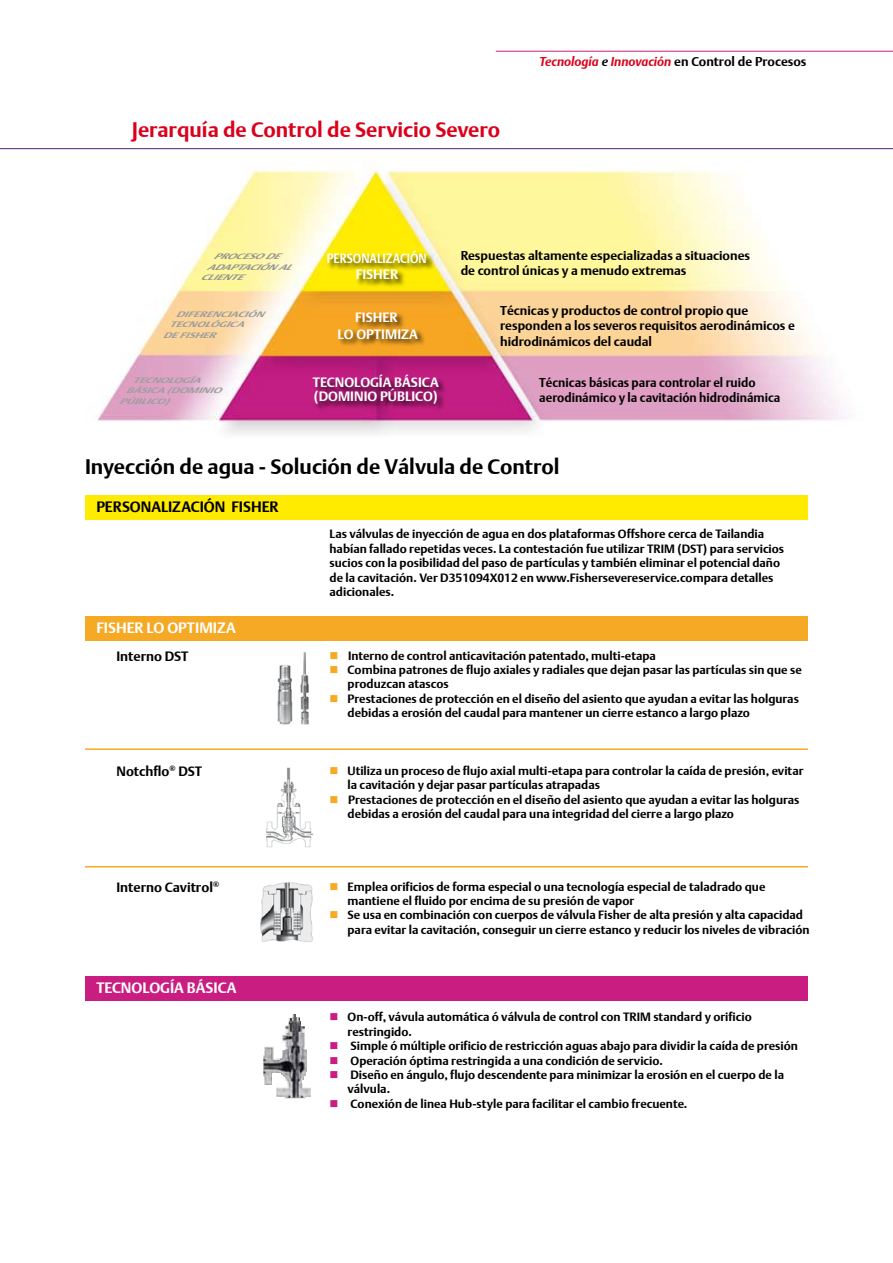
<style>
.page{position:relative;width:893px;height:1263px;background:#fff}
.page>*{position:absolute;margin:0;border:0;box-sizing:border-box;transform-origin:0 0}
.t1{font:700 21px "DTL Argo T";color:#000}
.t2{font:700 21px "DTL Argo T";color:#db001b}
.t3{font:700 15px "DTL Argo T";color:#fff}
.t4{font:700 15px "DTL Argo T";color:#000}
.t5{font:700 13.5px/16.2px "DTL Argo T";color:#fff;text-align:center}
.t6{font:700 13.5px "DTL Argo T";color:#000}
.t7{font:700 13.5px/16.2px "DTL Argo T";color:#fff;text-align:center;scale:.86 1}
.t8{font:700 12.75px/15.3px "DTL Argo T";color:#000}
.t9{font:700 12.75px/15.3px "DTL Argo T";color:#000;scale:.96 1}
.t10{font:italic 700 12.75px "DTL Argo T";color:#db001b}
.t11{font:700 12px/14.4px "DTL Argo T";color:#000}
.t12{font:italic 700 7.8px "DTL Argo T";color:#9c9d9f;scale:1.45 1}
.t13{font:italic 700 7.8px/10.5px "DTL Argo T";color:#9c9d9f;scale:1.47 1}
.t14{font:italic 700 7.8px "DTL Argo T";color:#929395;scale:1.47 1}
.s1{color:#000}
.s2{font-style:normal;color:#000}
.s3{color:#f6a924}
.s4{color:#c91d82}
</style>
<div class="page">
<img style="left:97px;top:166px;width:750px;height:268px">
<hr style="left:496px;top:51px;width:397px;height:1px;background:#c91d82">
<hr style="left:0;top:148px;width:893px;height:1px;background:#50227b">
<div style="left:327px;top:250px;width:109px;height:38px;background:#000;opacity:.75"></div>
<div style="left:337px;top:311px;width:90px;height:37px;background:#000;opacity:.75"></div>
<div style="left:312px;top:374px;width:136px;height:38px;background:#000;opacity:.75"></div>
<div style="left:85px;top:495px;width:723px;height:25px;background:#ffeb00"></div>
<div style="left:85px;top:616px;width:723px;height:25px;background:#f6a924"></div>
<div style="left:85px;top:976px;width:723px;height:25px;background:#c91d82"></div>
<img style="left:277px;top:652px;width:32px;height:73px">
<img style="left:266px;top:767px;width:48px;height:81px">
<hr style="left:85px;top:748px;width:723px;height:2px;background:#f6a924">
<hr style="left:85px;top:866px;width:723px;height:1px;background:#f6a924">
<img style="left:260px;top:882px;width:53px;height:60px">
<img style="left:263px;top:1014px;width:47px;height:85px">
<div style="left:241px;top:1003px;width:40px;height:43px;background:#fff"></div>
<div style="left:274px;top:1044px;width:7px;height:14px;background:#fff"></div>
<div style="left:257px;top:1041px;width:7px;height:14px;background:#fff"></div>
<div style="left:257px;top:1077px;width:7px;height:14px;background:#fff"></div>
<div style="left:275px;top:1076px;width:7px;height:11px;background:#fff"></div>
<div style="left:278px;top:1081px;width:9px;height:5px;background:#fff"></div>
<div style="left:258px;top:1085px;width:18px;height:16px;background:#fff"></div>
<div style="left:308px;top:1050px;width:8px;height:29px;background:#fff"></div>
<div style="left:305px;top:1008px;width:8px;height:41px;background:#fff"></div>
<div style="left:279px;top:1007px;width:8px;height:17px;background:#fff"></div>
<div style="left:276px;top:1024px;width:8px;height:9px;background:#fff"></div>
<div style="left:281px;top:1010px;width:11px;height:8px;background:#fff"></div>
<div style="left:276px;top:1043px;width:8px;height:6px;background:#fff"></div>
<svg style="left:276px;top:1097px;width:7px;height:2px"></svg>
<div style="left:303px;top:1081px;width:8px;height:6px;background:#fff"></div>
<svg style="left:271px;top:1077px;width:15px;height:12px"></svg>
<div style="left:273px;top:1074px;width:8px;height:12px;background:#fff"></div>
<svg style="left:296px;top:1014px;width:9px;height:12px"></svg>
<svg style="left:303px;top:1072px;width:7px;height:9px"></svg>
<h1 class="t2" style="left:132px;top:117px;width:370px">Jerarquía de Control de Servicio Severo</h1>
<p class="t10" style="left:539px;top:54px;width:268px">Tecnología <span class="s1">e</span> Innovación <span class="s2">en Control de Procesos</span></p>
<p class="t14" style="left:213px;top:252px;width:48px">PROCESO DE</p>
<p class="t14" style="left:207px;top:262px;width:62px">ADAPTACIÓN AL</p>
<p class="t14" style="left:200px;top:273px;width:18px">CLIE NTE</p>
<p class="t12" style="left:176px;top:309px;width:18px">DIFEREN</p>
<p class="t12" style="left:220px;top:309px;width:27px">CIACIÓN</p>
<p class="t12" style="left:169px;top:320px;width:20px">TECNOLÓG</p>
<p class="t12" style="left:226px;top:320px;width:18px">ICA</p>
<p class="t12" style="left:163px;top:330px;width:34px">DE FISHER</p>
<p class="t13" style="left:132px;top:375px;width:19px">TECNOLOGÍ</p>
<p class="t13" style="left:192px;top:375px;width:11px">A</p>
<p class="t13" style="left:126px;top:385px;width:16px">BÁSICA</p>
<p class="t13" style="left:119px;top:385px;width:71px;text-indent:47px">(DOMINIO<br>PÚBLICO)</p>
<p class="t7" style="left:327px;top:250px;width:118px">Personalización<br>FISHER</p>
<p class="t5" style="left:338px;top:309px;width:80px">Fish er<br>lo optimiza</p>
<p class="t5" style="left:313px;top:376px;width:127px;line-height:13.5px;text-align:left">Tecnología básica (DOM INIO PÚBLICO)</p>
<p class="t8" style="left:461px;top:248px;width:291px">Respuestas altamente especializadas a situaciones de control únicas y a menudo extremas</p>
<p class="t8" style="left:500px;top:303px;width:296px">Técnicas y productos de control propio que responden a los severos requisitos aerodinámicos e hidrodinámicos del caudal</p>
<p class="t9" style="left:539px;top:374px;width:253px">Técnicas básicas para controlar el ruido aerodinámico y la cavitación hidrodinámica</p>
<h1 class="t1" style="left:85px;top:454px;width:476px">Inyección de agua - Solución de Válvula de Control</h1>
<p class="t4" style="left:96px;top:498px;width:175px">Personalización FISHER</p>
<p class="t3" style="left:96px;top:619px;width:139px">Fish er lo optimiza</p>
<p class="t6" style="left:117px;top:648px;width:73px">Interno DST</p>
<p class="t6" style="left:117px;top:763px;width:87px">Notchflo<sup>®</sup> DST</p>
<p class="t11" style="left:330px;top:527px;width:456px">Las válvulas de inyección de agua en dos plataformas Offshore cerca de Tailandia habían fallado repetidas veces. La contestación fue utilizar TRIM (DST) para servicios sucios con la posibilidad del paso de partículas y también eliminar el potencial daño de la cavitación. Ver D351094X012 en www.Fishersevereservice.compara detalles adicionales.</p>
<p class="t11" style="left:330px;top:648px;width:328px"><span class="s3">■</span> Interno de control anticavitación patentado, multi-etapa</p>
<p class="t11" style="left:348px;top:662px;width:456px;text-indent:-18px"><span class="s3">■</span> Combina patrones de flujo axiales y radiales que dejan pasar las partículas sin que se produzcan atascos</p>
<p class="t11" style="left:348px;top:691px;width:453px;text-indent:-18px"><span class="s3">■</span> Prestaciones de protección en el diseño del asiento que ayudan a evitar las holguras debidas a erosión del caudal para mantener un cierre estanco a largo plazo</p>
<p class="t11" style="left:348px;top:763px;width:457px;text-indent:-18px"><span class="s3">■</span> Utiliza un proceso de flujo axial multi-etapa para controlar la caída de presión, evitar la cavitación y dejar pasar partículas atrapadas</p>
<p class="t11" style="left:348px;top:792px;width:453px;text-indent:-18px"><span class="s3">■</span> Prestaciones de protección en el diseño del asiento que ayudan a evitar las holguras debidas a erosión del caudal para una integridad del cierre a largo plazo</p>
<p class="t6" style="left:117px;top:879px;width:104px">Interno Cavitrol<sup>®</sup></p>
<p class="t11" style="left:348px;top:879px;width:419px;text-indent:-18px"><span class="s3">■</span> Emplea orificios de forma especial o una tecnología especial de taladrado que mantiene el fluido por encima de su presión de vapor</p>
<p class="t11" style="left:348px;top:908px;width:463px;text-indent:-18px"><span class="s3">■</span> Se usa en combinación con cuerpos de válvula Fisher de alta presión y alta capacidad para evitar la cavitación, conseguir un cierre estanco y reducir los niveles de vibración</p>
<p class="t3" style="left:96px;top:979px;width:118px">Tecnología básica</p>
<p class="t11" style="left:348px;top:1010px;width:406px;text-indent:-18px"><span class="s4">■</span> On-off, vávula automática ó válvula de control con TRIM standard y orificio restringido.</p>
<p class="t11" style="left:330px;top:1039px;width:470px"><span class="s4">■</span> Simple ó múltiple orificio de restricción aguas abajo para dividir la caída de presión</p>
<p class="t11" style="left:330px;top:1053px;width:335px"><span class="s4">■</span> Operación óptima restringida a una condición de servicio.</p>
<p class="t11" style="left:348px;top:1067px;width:438px;text-indent:-18px"><span class="s4">■</span> Diseño en ángulo, flujo descendente para minimizar la erosión en el cuerpo de la válvula.</p>
<p class="t11" style="left:330px;top:1096px;width:359px"><span class="s4">■</span> Conexión de linea Hub-style para facilitar el cambio frecuente.</p>
</div>
